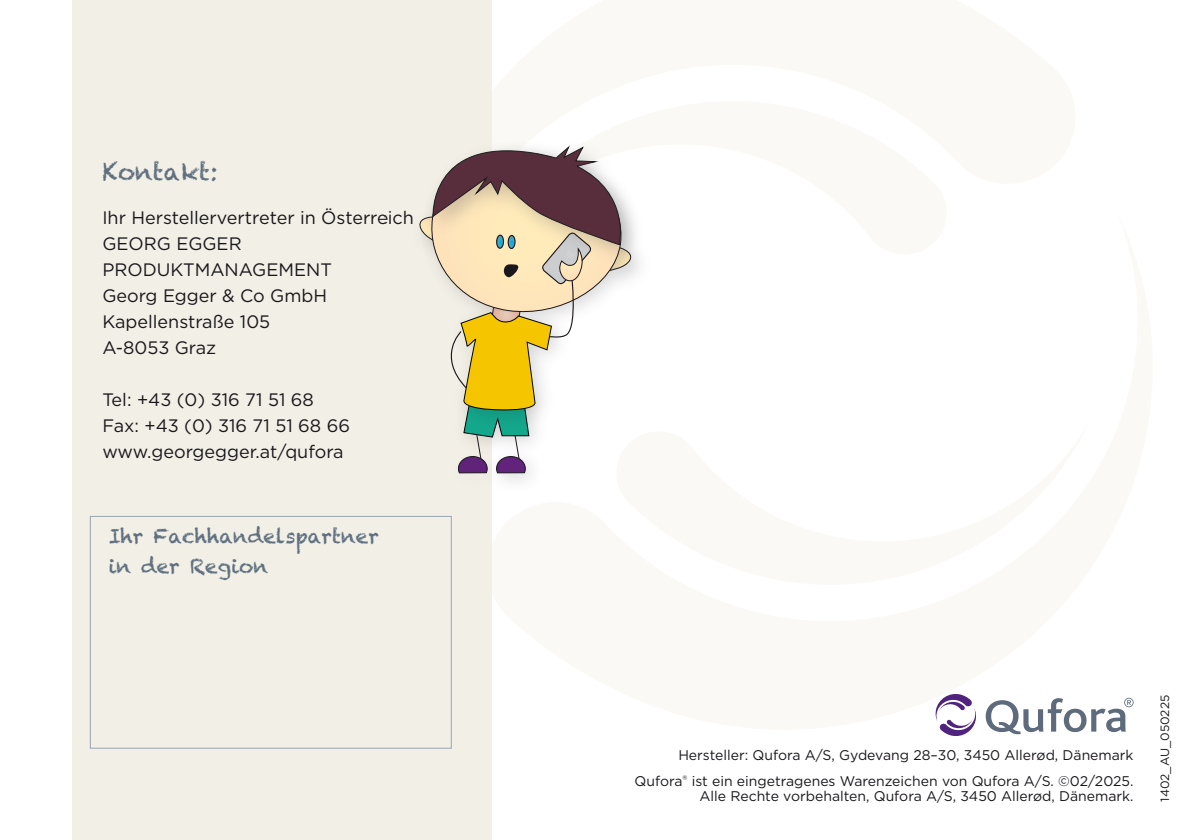
<style>
.page{position:relative;width:1191px;height:840px;background:#fff}
.page>*{position:absolute;margin:0;border:0;box-sizing:border-box;transform-origin:0 0}
.t1{font:24px "Chalkduster";color:#5f6f7f}
.t2{font:20px/30px "Chalkduster";color:#5f6f7f}
.copy{font:18px/26px "Gotham";color:#1a171c}
.copy-2{font:14px/15px "Gotham";color:#1a171c;text-align:right}
.t3{font:12px "Gotham";color:#1a171c}
.s1{font-size:12px}
</style>
<div class="page">
<div style="left:72px;top:0;width:420px;height:839px;background:#f2f0e6"></div>
<svg style="left:935px;top:694px;width:41px;height:42px"></svg>
<svg style="left:985px;top:697px;width:148px;height:37px"></svg>
<svg style="left:419px;top:141px;width:216px;height:333px"></svg>
<div style="left:90px;top:515px;width:362px;height:233px;border:1px solid #99a5b2"></div>
<p class="t1" style="left:102px;top:157px;width:117px">Kontakt:</p>
<p class="copy" style="left:102px;top:204px;width:313px">Ihr Herstellervertreter in Österreich</p>
<p class="copy" style="left:102px;top:230px;width:231px">GEORG EGGER<br>PRODUKTMANAGEMENT</p>
<p class="copy" style="left:102px;top:282px;width:226px">Georg Egger &amp; Co GmbH</p>
<p class="copy" style="left:102px;top:308px;width:169px">Kapellenstraße 105</p>
<p class="copy" style="left:102px;top:334px;width:115px">A-8053 Graz</p>
<p class="copy" style="left:102px;top:386px;width:213px">Tel: +43 (0) 316 71 51 68</p>
<p class="copy" style="left:102px;top:412px;width:249px">Fax: +43 (0) 316 71 51 68 66</p>
<p class="copy" style="left:102px;top:438px;width:243px">www.georgegger.at/qufora</p>
<p class="t2" style="left:109px;top:520px;width:272px">Ihr Fachhandelspartner in der Region</p>
<p class="copy-2" style="left:678px;top:746px;width:457px">Hersteller: Qufora A/S, Gydevang 28–30, 3450 Allerød, Dänemark</p>
<p class="copy-2" style="left:634px;top:773px;width:500px">Qufora<span class="s1">®</span> ist ein eingetragenes Warenzeichen von Qufora A/S. ©02/2025.<br>Alle Rechte vorbehalten, Qufora A/S, 3450 Allerød, Dänemark.</p>
<p class="t3" style="left:1157px;top:801px;width:108px;rotate:-90deg">1402_AU_050225</p>
</div>
